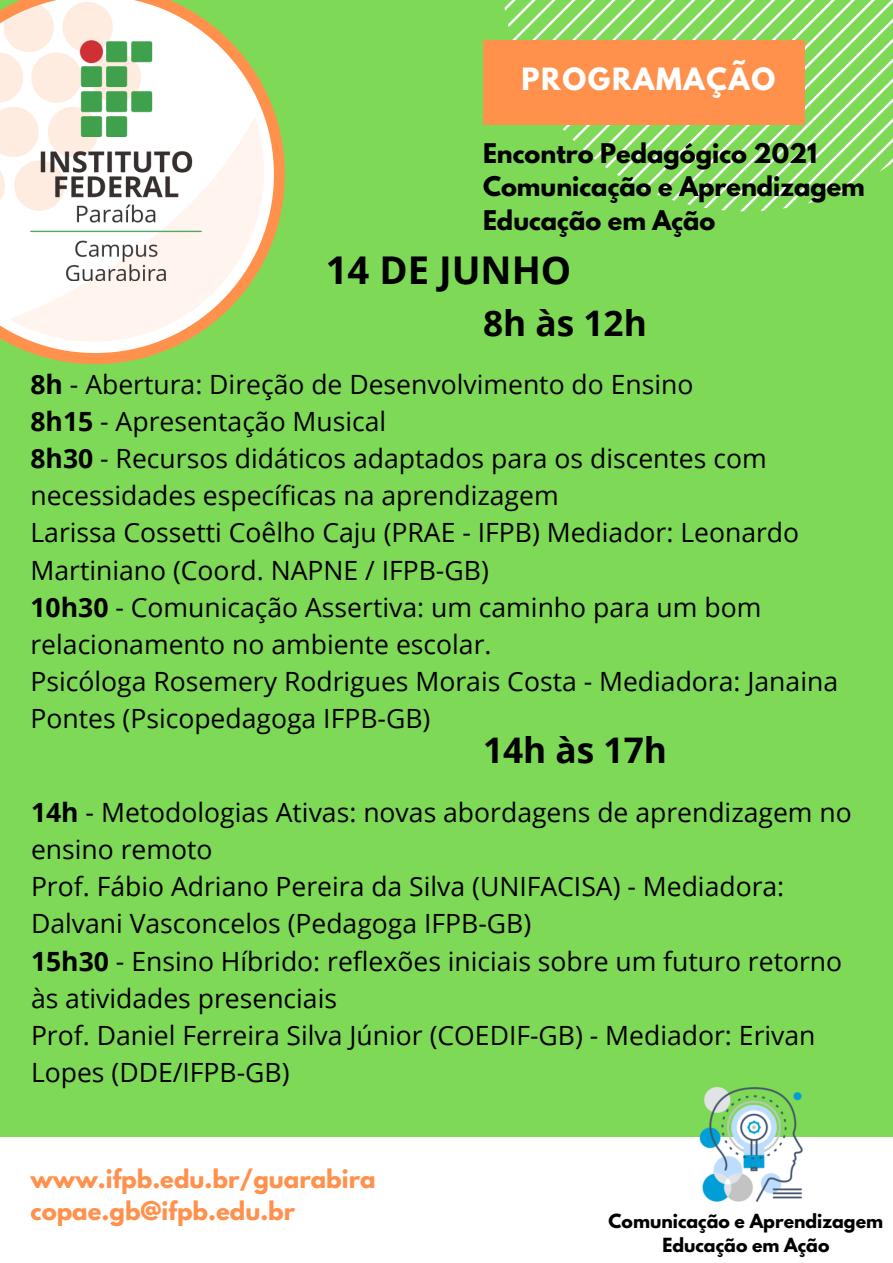
<style>
.page{position:relative;width:893px;height:1263px;background:#7ed957}
.page>*{position:absolute;margin:0;border:0;box-sizing:border-box;transform-origin:0 0}
.t1{font:700 38.25px "Open Sans";color:#000}
.t2{font:700 35.25px "Open Sans";color:#000}
.t3{font:700 27.22px "League Spartan";letter-spacing:.06em;color:#fff}
.t4{font:26.55px/37.1px "Open Sans";color:#000}
.t5{font:700 24px "League Spartan";color:#000}
.t6{font:700 22.8px "League Spartan";color:#ff914d}
.t7{font:700 17.25px "League Spartan";color:#000}
.s1{font-weight:700}
</style>
<div class="page">
<div style="left:0;top:1137px;width:893px;height:126px;background:#fff"></div>
<svg style="left:504px;top:0;width:389px;height:211px"></svg>
<div style="left:483px;top:40px;width:321px;height:85px;background:#ff914d"></div>
<svg style="left:0;top:0;width:285px;height:364px"></svg>
<img style="left:30px;top:40px;width:171px;height:241px">
<img style="left:699px;top:1087px;width:104px;height:115px">
<p class="t3" style="left:521px;top:65px;width:255px">PROGRAMAÇÃO</p>
<p class="t5" style="left:483px;top:142px;width:336px">Encontro Pedagógico 2021</p>
<p class="t5" style="left:483px;top:175px;width:383px">Comunicação e Aprendizagem</p>
<p class="t5" style="left:483px;top:208px;width:234px">Educação em Ação</p>
<p class="t1" style="left:326px;top:243px;width:247px">14 DE JUNHO</p>
<p class="t2" style="left:483px;top:298px;width:165px">8h às 12h</p>
<p class="t4" style="left:30px;top:365px;width:664px"><span class="s1">8h</span> - Abertura: Direção de Desenvolvimento do Ensino</p>
<p class="t4" style="left:30px;top:402px;width:357px"><span class="s1">8h15</span> - Apresentação Musical</p>
<p class="t4" style="left:30px;top:439px;width:737px"><span class="s1">8h30</span> - Recursos didáticos adaptados para os discentes com necessidades específicas na aprendizagem</p>
<p class="t4" style="left:30px;top:513px;width:770px">Larissa Cossetti Coêlho Caju (PRAE - IFPB) Mediador: Leonardo<br>Martiniano (Coord. NAPNE / IFPB-GB)</p>
<p class="t4" style="left:30px;top:588px;width:732px"><span class="s1">10h30</span> - Comunicação Assertiva: um caminho para um bom relacionamento no ambiente escolar.</p>
<p class="t4" style="left:30px;top:662px;width:809px">Psicóloga Rosemery Rodrigues Morais Costa - Mediadora: Janaina<br>Pontes (Psicopedagoga IFPB-GB)</p>
<p class="t2" style="left:483px;top:725px;width:185px">14h às 17h</p>
<p class="t4" style="left:31px;top:793px;width:822px"><span class="s1">14h</span> - Metodologias Ativas: novas abordagens de aprendizagem no ensino remoto</p>
<p class="t4" style="left:31px;top:867px;width:755px">Prof. Fábio Adriano Pereira da Silva (UNIFACISA) - Mediadora:<br>Dalvani Vasconcelos (Pedagoga IFPB-GB)</p>
<p class="t4" style="left:31px;top:942px;width:812px"><span class="s1">15h30</span> - Ensino Híbrido: reflexões iniciais sobre um futuro retorno às atividades presenciais</p>
<p class="t4" style="left:31px;top:1016px;width:786px">Prof. Daniel Ferreira Silva Júnior (COEDIF-GB) - Mediador: Erivan<br>Lopes (DDE/IFPB-GB)</p>
<p class="t6" style="left:30px;top:1168px;width:347px">www.ifpb.edu.br/guarabira</p>
<p class="t6" style="left:30px;top:1199px;width:266px">copae.gb@ifpb.edu.br</p>
<p class="t7" style="left:608px;top:1213px;width:276px">Comunicação e Aprendizagem</p>
<p class="t7" style="left:662px;top:1236px;width:169px">Educação em Ação</p>
</div>
